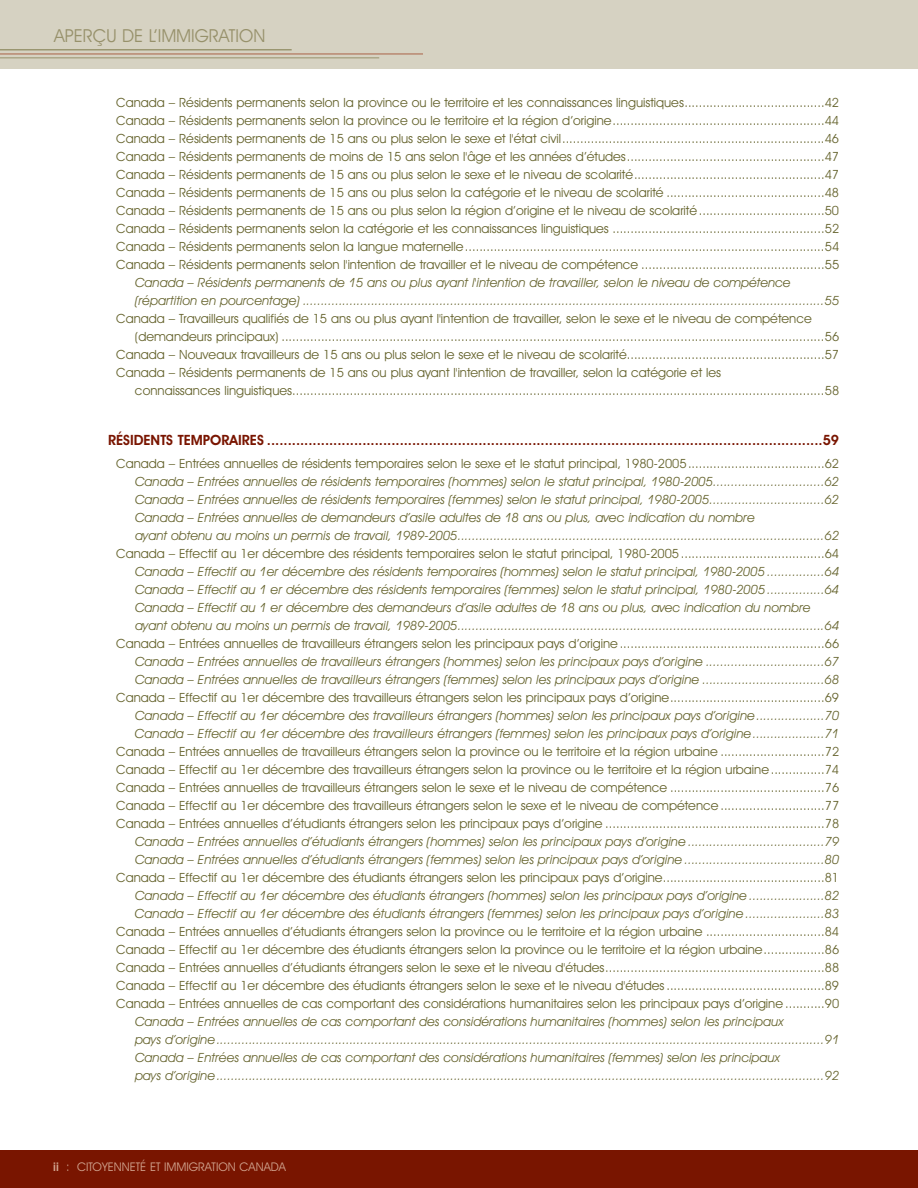
<style>
.page{position:relative;width:918px;height:1188px;background:#fff}
.page>*{position:absolute;margin:0;border:0;box-sizing:border-box;transform-origin:0 0}
.t1{font:18px "Avant Garde IT Cby BT";color:#97916b}
.t2{font:600 14.25px "Avant Garde IT Cby BT";color:#791500}
.t3{font:12.75px "Avant Garde IT Cby BT";color:#66642e}
.t4{font:italic 12.75px "Avant Garde IT Cby BT";color:#66642e}
.t5{font:12px "Avant Garde IT Cby BT";color:#d2a590}
.s1{font-weight:600}
</style>
<div class="page">
<div style="left:0;top:1150px;width:918px;height:38px;background:#791500"></div>
<div style="left:0;top:0;width:918px;height:69px;background:#d6d2c2"></div>
<hr style="left:0;top:57px;width:379px;height:1px;background:#97916b">
<hr style="left:0;top:49px;width:292px;height:1px;background:#7e7949">
<hr style="left:0;top:54px;width:423px;height:1px;background:#aa6247">
<p class="t1" style="left:54px;top:25px;width:213px">APERÇU DE L’IMMIGRATION</p>
<p class="t3" style="left:116px;top:95px;width:725px">Canada – Résidents permanents selon la province ou le territoire et les connaissances linguistiques.......................................42</p>
<p class="t3" style="left:116px;top:113px;width:725px">Canada – Résidents permanents selon la province ou le territoire et la région d’origine...........................................................44</p>
<p class="t3" style="left:116px;top:131px;width:725px">Canada – Résidents permanents de 15 ans ou plus selon le sexe et l'état civil.........................................................................46</p>
<p class="t3" style="left:116px;top:149px;width:725px">Canada – Résidents permanents de moins de 15 ans selon l'âge et les années d’études.......................................................47</p>
<p class="t3" style="left:116px;top:167px;width:725px">Canada – Résidents permanents de 15 ans ou plus selon le sexe et le niveau de scolarité.....................................................47</p>
<p class="t3" style="left:116px;top:185px;width:725px">Canada – Résidents permanents de 15 ans ou plus selon la catégorie et le niveau de scolarité ............................................48</p>
<p class="t3" style="left:116px;top:203px;width:725px">Canada – Résidents permanents de 15 ans ou plus selon la région d’origine et le niveau de scolarité...................................50</p>
<p class="t3" style="left:116px;top:221px;width:725px">Canada – Résidents permanents selon la catégorie et les connaissances linguistiques ...........................................................52</p>
<p class="t3" style="left:116px;top:239px;width:725px">Canada – Résidents permanents selon la langue maternelle....................................................................................................54</p>
<p class="t3" style="left:116px;top:257px;width:725px">Canada – Résidents permanents selon l'intention de travailler et le niveau de compétence ...................................................55</p>
<p class="t4" style="left:135px;top:275px;width:657px">Canada – Résidents permanents de 15 ans ou plus ayant l'intention de travailler, selon le niveau de compétence</p>
<p class="t4" style="left:135px;top:293px;width:706px">(répartition en pourcentage) .................................................................................................................................................55</p>
<p class="t3" style="left:116px;top:311px;width:697px">Canada – Travailleurs qualifiés de 15 ans ou plus ayant l'intention de travailler, selon le sexe et le niveau de compétence</p>
<p class="t3" style="left:135px;top:329px;width:706px">(demandeurs principaux) .......................................................................................................................................................56</p>
<p class="t3" style="left:116px;top:347px;width:725px">Canada – Nouveaux travailleurs de 15 ans ou plus selon le sexe et le niveau de scolarité.......................................................57</p>
<p class="t3" style="left:116px;top:365px;width:607px">Canada – Résidents permanents de 15 ans ou plus ayant l'intention de travailler, selon la catégorie et les</p>
<p class="t3" style="left:135px;top:383px;width:706px">connaissances linguistiques....................................................................................................................................................58</p>
<p class="t2" style="left:108px;top:432px;width:733px">RÉSIDENTS TEMPORAIRES ......................................................................................................................................59</p>
<p class="t3" style="left:116px;top:456px;width:725px">Canada – Entrées annuelles de résidents temporaires selon le sexe et le statut principal, 1980-2005......................................62</p>
<p class="t4" style="left:135px;top:474px;width:706px">Canada – Entrées annuelles de résidents temporaires (hommes) selon le statut principal, 1980-2005...............................62</p>
<p class="t4" style="left:135px;top:492px;width:706px">Canada – Entrées annuelles de résidents temporaires (femmes) selon le statut principal, 1980-2005................................62</p>
<p class="t4" style="left:135px;top:510px;width:621px">Canada – Entrées annuelles de demandeurs d’asile adultes de 18 ans ou plus, avec indication du nombre</p>
<p class="t4" style="left:135px;top:528px;width:706px">ayant obtenu au moins un permis de travail, 1989-2005......................................................................................................62</p>
<p class="t3" style="left:116px;top:546px;width:725px">Canada – Effectif au 1er décembre des résidents temporaires selon le statut principal, 1980-2005........................................64</p>
<p class="t4" style="left:135px;top:564px;width:706px">Canada – Effectif au 1er décembre des résidents temporaires (hommes) selon le statut principal, 1980-2005 ................64</p>
<p class="t4" style="left:135px;top:582px;width:706px">Canada – Effectif au 1 er décembre des résidents temporaires (femmes) selon le statut principal, 1980-2005 ................64</p>
<p class="t4" style="left:135px;top:600px;width:677px">Canada – Effectif au 1 er décembre des demandeurs d’asile adultes de 18 ans ou plus, avec indication du nombre</p>
<p class="t4" style="left:135px;top:618px;width:706px">ayant obtenu au moins un permis de travail, 1989-2005......................................................................................................64</p>
<p class="t3" style="left:116px;top:636px;width:725px">Canada – Entrées annuelles de travailleurs étrangers selon les principaux pays d’origine .........................................................66</p>
<p class="t4" style="left:135px;top:654px;width:706px">Canada – Entrées annuelles de travailleurs étrangers (hommes) selon les principaux pays d’origine .................................67</p>
<p class="t4" style="left:135px;top:672px;width:706px">Canada – Entrées annuelles de travailleurs étrangers (femmes) selon les principaux pays d’origine ..................................68</p>
<p class="t3" style="left:116px;top:690px;width:725px">Canada – Effectif au 1er décembre des travailleurs étrangers selon les principaux pays d’origine...........................................69</p>
<p class="t4" style="left:135px;top:708px;width:706px">Canada – Effectif au 1er décembre des travailleurs étrangers (hommes) selon les principaux pays d’origine...................70</p>
<p class="t4" style="left:135px;top:726px;width:706px">Canada – Effectif au 1er décembre des travailleurs étrangers (femmes) selon les principaux pays d’origine....................71</p>
<p class="t3" style="left:116px;top:744px;width:725px">Canada – Entrées annuelles de travailleurs étrangers selon la province ou le territoire et la région urbaine .............................72</p>
<p class="t3" style="left:116px;top:762px;width:725px">Canada – Effectif au 1er décembre des travailleurs étrangers selon la province ou le territoire et la région urbaine...............74</p>
<p class="t3" style="left:116px;top:780px;width:725px">Canada – Entrées annuelles de travailleurs étrangers selon le sexe et le niveau de compétence ...........................................76</p>
<p class="t3" style="left:116px;top:798px;width:725px">Canada – Effectif au 1er décembre des travailleurs étrangers selon le sexe et le niveau de compétence.............................77</p>
<p class="t3" style="left:116px;top:816px;width:725px">Canada – Entrées annuelles d’étudiants étrangers selon les principaux pays d’origine .............................................................78</p>
<p class="t4" style="left:135px;top:834px;width:706px">Canada – Entrées annuelles d’étudiants étrangers (hommes) selon les principaux pays d’origine ......................................79</p>
<p class="t4" style="left:135px;top:852px;width:706px">Canada – Entrées annuelles d’étudiants étrangers (femmes) selon les principaux pays d’origine .......................................80</p>
<p class="t3" style="left:116px;top:870px;width:725px">Canada – Effectif au 1er décembre des étudiants étrangers selon les principaux pays d’origine.............................................81</p>
<p class="t4" style="left:135px;top:888px;width:706px">Canada – Effectif au 1er décembre des étudiants étrangers (hommes) selon les principaux pays d’origine .....................82</p>
<p class="t4" style="left:135px;top:906px;width:706px">Canada – Effectif au 1er décembre des étudiants étrangers (femmes) selon les principaux pays d’origine ......................83</p>
<p class="t3" style="left:116px;top:924px;width:725px">Canada – Entrées annuelles d’étudiants étrangers selon la province ou le territoire et la région urbaine .................................84</p>
<p class="t3" style="left:116px;top:942px;width:725px">Canada – Effectif au 1er décembre des étudiants étrangers selon la province ou le territoire et la région urbaine.................86</p>
<p class="t3" style="left:116px;top:960px;width:725px">Canada – Entrées annuelles d’étudiants étrangers selon le sexe et le niveau d'études.............................................................88</p>
<p class="t3" style="left:116px;top:978px;width:725px">Canada – Effectif au 1er décembre des étudiants étrangers selon le sexe et le niveau d'études ............................................89</p>
<p class="t3" style="left:116px;top:996px;width:725px">Canada – Entrées annuelles de cas comportant des considérations humanitaires selon les principaux pays d’origine ...........90</p>
<p class="t4" style="left:135px;top:1014px;width:650px">Canada – Entrées annuelles de cas comportant des considérations humanitaires (hommes) selon les principaux</p>
<p class="t4" style="left:135px;top:1032px;width:706px">pays d’origine.........................................................................................................................................................................91</p>
<p class="t4" style="left:135px;top:1050px;width:646px">Canada – Entrées annuelles de cas comportant des considérations humanitaires (femmes) selon les principaux</p>
<p class="t4" style="left:135px;top:1068px;width:706px">pays d’origine.........................................................................................................................................................................92</p>
<p class="t5" style="left:53px;top:1160px;width:234px"><span class="s1">ii</span> : CITOYENNETÉ ET IMMIGRATION CANADA</p>
</div>
